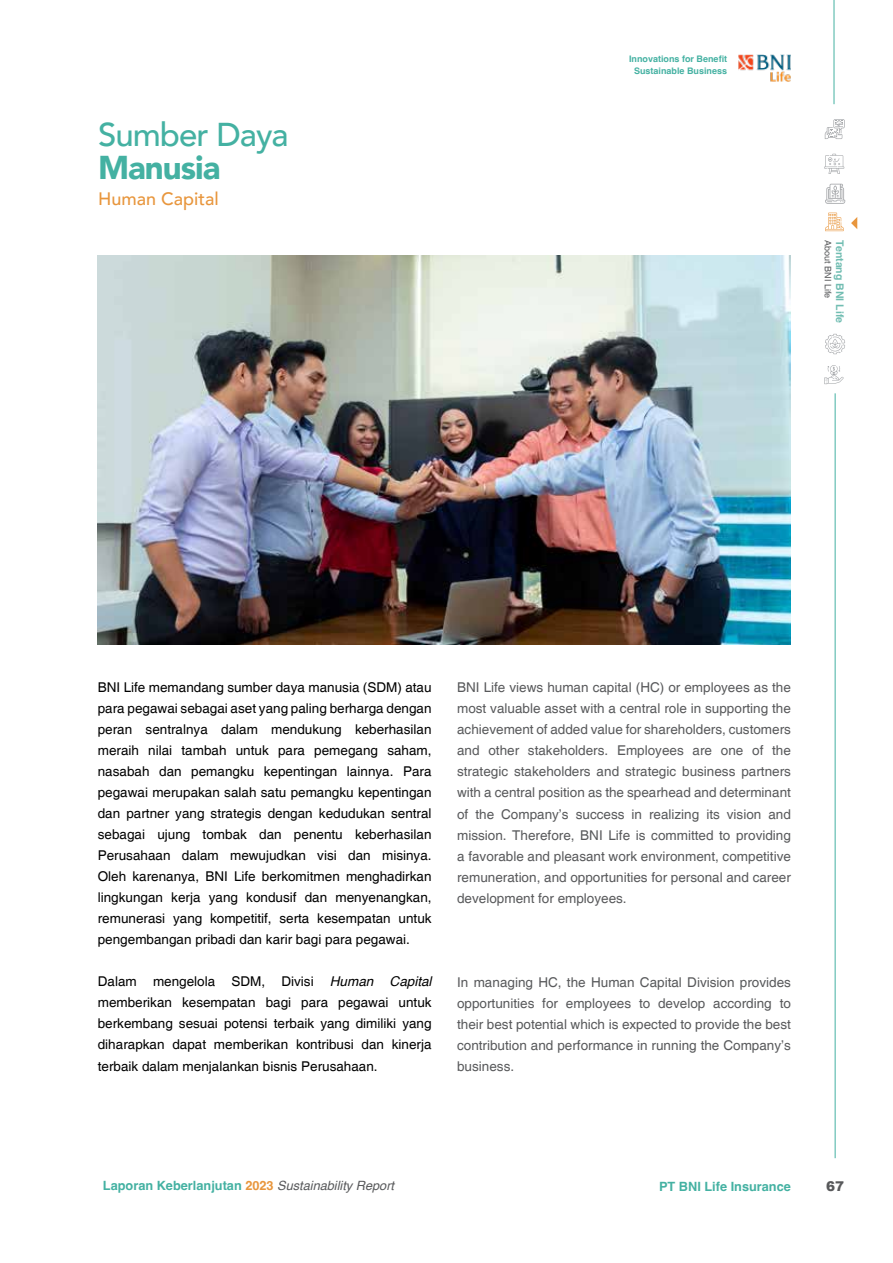
<style>
.page{position:relative;width:893px;height:1263px;background:#fff}
.page>*{position:absolute;margin:0;border:0;box-sizing:border-box;transform-origin:0 0}
.t1{font:500 33px "Avenir";letter-spacing:-.03em;color:#44b1a2}
.t2{font:900 33px "Avenir";letter-spacing:-.03em;color:#44b1a2}
.t3{font:500 18px "Avenir";color:#e8963d}
.t4{font:13.5px/21px "Helvetica";color:#000;text-align:justify}
.t5{font:13.5px/21px "Helvetica";color:#58595b;text-align:justify}
.t6{font:900 13.5px "Arial";color:#58595b}
.t7{font:700 12.75px "Helvetica";color:#44b1a2}
.t8{font:700 10.5px "Helvetica";color:#71bdb2}
.t9{font:700 9px/12px "Helvetica";color:#44b1a2;text-align:center}
.t10{font:9px "Helvetica";color:#58595b}
.s1{font-style:italic}
.s2{color:#e8963d}
.s3{font-weight:400;font-style:italic;color:#58595b}
</style>
<div class="page">
<hr style="left:835px;top:393px;width:1px;height:765px;background:#44b1a2">
<hr style="left:834px;top:0;width:1px;height:104px;background:#44b1a2">
<img style="left:738px;top:54px;width:53px;height:28px">
<svg style="left:825px;top:119px;width:20px;height:20px"></svg>
<svg style="left:824px;top:154px;width:20px;height:20px"></svg>
<svg style="left:825px;top:184px;width:20px;height:20px"></svg>
<svg style="left:825px;top:213px;width:19px;height:19px"></svg>
<svg style="left:825px;top:334px;width:20px;height:20px"></svg>
<svg style="left:824px;top:365px;width:20px;height:19px"></svg>
<svg style="left:851px;top:217px;width:6px;height:12px"></svg>
<img style="left:98px;top:255px;width:693px;height:389px">
<h1 class="t1" style="left:98px;top:106px;width:192px">Sumber Daya</h1>
<h1 class="t2" style="left:98px;top:140px;width:124px">Manusia</h1>
<h2 class="t3" style="left:98px;top:183px;width:122px">Human Capital</h2>
<p class="t9" style="left:629px;top:54px;width:100px">Innovations for Benefit<br>Sustainable Business</p>
<p class="t10" style="left:833px;top:240px;width:60px;rotate:90deg">About BNI Life</p>
<p class="t8" style="left:846px;top:240px;width:84px;rotate:90deg">Tentang BNI Life</p>
<p class="t4" style="left:98px;top:678px;width:335px">BNI Life memandang sumber daya manusia (SDM) atau para pegawai sebagai aset yang paling berharga dengan peran sentralnya dalam mendukung keberhasilan meraih nilai tambah untuk para pemegang saham, nasabah dan pemangku kepentingan lainnya. Para pegawai merupakan salah satu pemangku kepentingan dan partner yang strategis dengan kedudukan sentral sebagai ujung tombak dan penentu keberhasilan Perusahaan dalam mewujudkan visi dan misinya.<br>Oleh karenanya, BNI Life berkomitmen menghadirkan lingkungan kerja yang kondusif dan menyenangkan, remunerasi yang kompetitif, serta kesempatan untuk pengembangan pribadi dan karir bagi para pegawai.</p>
<p class="t4" style="left:98px;top:972px;width:335px">Dalam mengelola SDM, Divisi <span class="s1">Human Capital </span>memberikan kesempatan bagi para pegawai untuk berkembang sesuai potensi terbaik yang dimiliki yang diharapkan dapat memberikan kontribusi dan kinerja terbaik dalam menjalankan bisnis Perusahaan.</p>
<p class="t5" style="left:457px;top:678px;width:335px">BNI Life views human capital (HC) or employees as the most valuable asset with a central role in supporting the achievement of added value for shareholders, customers and other stakeholders. Employees are one of the strategic stakeholders and strategic business partners with a central position as the spearhead and determinant of the Company’s success in realizing its vision and mission. Therefore, BNI Life is committed to providing a favorable and pleasant work environment, competitive remuneration, and opportunities for personal and career development for employees.</p>
<p class="t5" style="left:457px;top:972px;width:335px">In managing HC, the Human Capital Division provides opportunities for employees to develop according to their best potential which is expected to provide the best contribution and performance in running the Company’s business.</p>
<p class="t7" style="left:103px;top:1178px;width:293px">Laporan Keberlanjutan <span class="s2">2023</span> <span class="s3">Sustainability Report</span></p>
<p class="t7" style="left:659px;top:1179px;width:133px">PT BNI Life Insurance</p>
<p class="t6" style="left:826px;top:1176px;width:20px">67</p>
</div>
